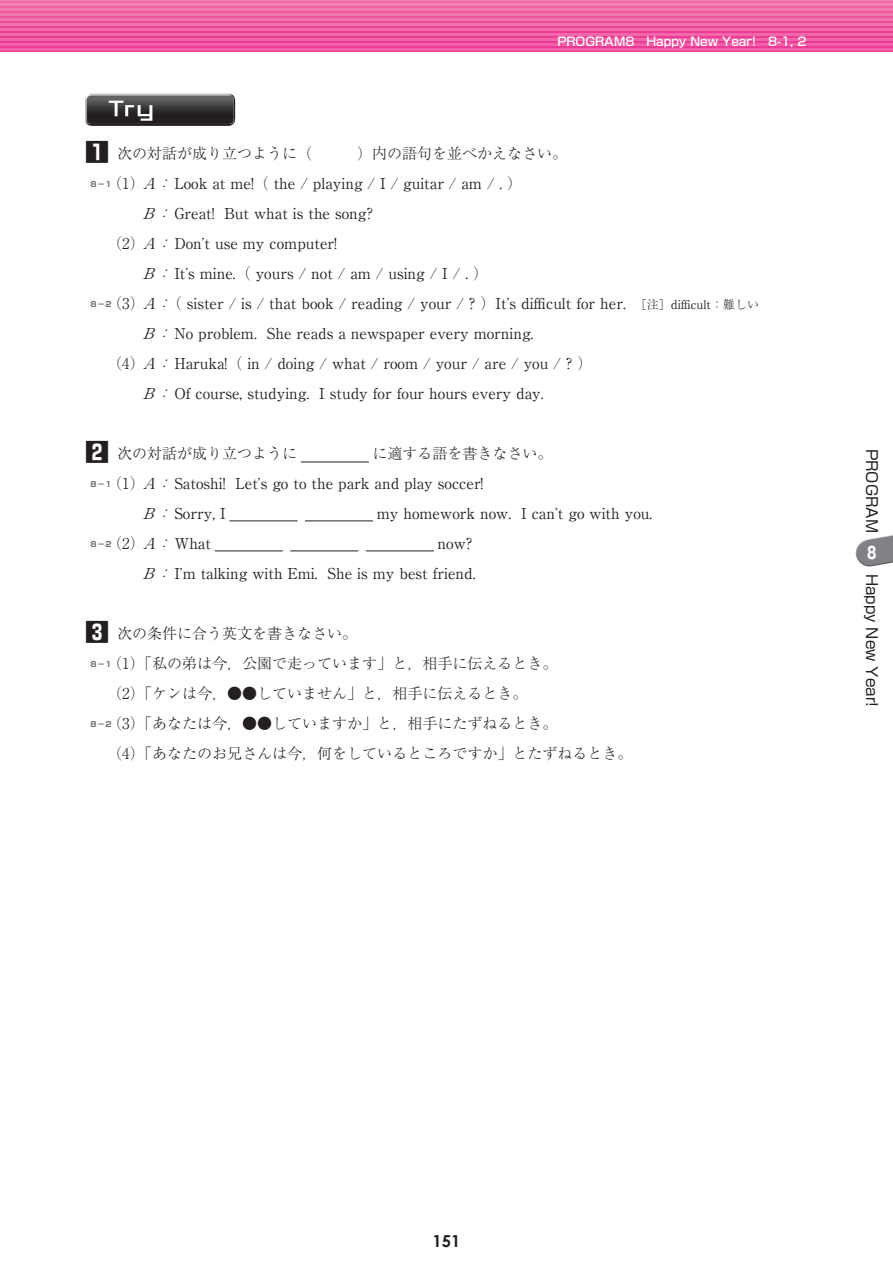
<style>
.page{position:relative;width:893px;height:1263px;background:#fff}
.page>*{position:absolute;margin:0;border:0;box-sizing:border-box;transform-origin:0 0}
.t1{font:700 16.5px "Century Gothic";color:#231f20}
.t2{font:700 16.5px "Gothic MB101 Pr 6";color:#fff;scale:.75 1}
.t3{font:15px/30px "Ryumin Pr 6";color:#231f20;text-align:right}
.t4{font:300 15px/30px "Ryumin Pr 6";color:#231f20}
.t5{font:15px "Shin Go Pr 6";color:#231f20}
.t6{font:500 12px "Shin Go Pro";color:#fff}
.t7{font:700 7.5px "Shin Go Pr 6";color:#6c6d70}
.s1{font-family:"Shin Go Pr 6";font-weight:700;font-size:24px}
.s2{font-weight:300}
.s3{font-style:italic}
.s4{font-weight:300;font-style:italic}
.s5{font-weight:300;font-size:12px}
.s6{font-size:12px}
</style>
<div class="page">
<svg style="left:0;top:0;width:893px;height:52px;background:#ee55a0"></svg>
<hr style="left:1px;top:0;width:892px;height:1px;background:#f284b4">
<hr style="left:1px;top:4px;width:892px;height:2px;background:#f181b2">
<hr style="left:1px;top:9px;width:892px;height:2px;background:#f17cb0">
<hr style="left:1px;top:14px;width:892px;height:2px;background:#f178ae">
<hr style="left:1px;top:19px;width:892px;height:2px;background:#f174ad">
<hr style="left:1px;top:24px;width:892px;height:2px;background:#f16fab">
<hr style="left:1px;top:29px;width:892px;height:2px;background:#f16ca9">
<hr style="left:1px;top:34px;width:892px;height:2px;background:#f168a8">
<hr style="left:1px;top:39px;width:892px;height:2px;background:#f064a6">
<hr style="left:1px;top:44px;width:892px;height:2px;background:#f060a4">
<hr style="left:1px;top:49px;width:892px;height:2px;background:#ef5ca3">
<svg style="left:85px;top:94px;width:150px;height:32px;background:#4d4c4d"></svg>
<svg style="left:855px;top:534px;width:38px;height:33px"></svg>
<hr style="left:301px;top:462px;width:68px;height:1px;background:#231f20">
<hr style="left:229px;top:521px;width:68px;height:1px;background:#231f20">
<hr style="left:305px;top:521px;width:68px;height:1px;background:#231f20">
<hr style="left:215px;top:551px;width:68px;height:1px;background:#231f20">
<hr style="left:290px;top:551px;width:68px;height:1px;background:#231f20">
<hr style="left:366px;top:551px;width:68px;height:1px;background:#231f20">
<p class="t6" style="left:557px;top:31px;width:251px">PROGRAM8　Happy New Year!　8-1, 2</p>
<p class="t4" style="left:85px;top:138px;width:483px"><span class="s1">1</span> 次の対話が成り立つように（　　　）内の語句を並べかえなさい。</p>
<p class="t3" style="left:107px;top:168px;width:416px"><span class="s2">（1）</span><span class="s3">A</span><span class="s4">：</span>Look at me!<span class="s2">（</span> the / playing / I / guitar / am / . <span class="s2">）</span></p>
<p class="t3" style="left:143px;top:198px;width:232px"><span class="s3">B</span><span class="s4">：</span>Great! But what is the song?</p>
<p class="t3" style="left:107px;top:228px;width:231px"><span class="s2">（2）</span><span class="s3">A</span><span class="s4">：</span>Don<span class="s2">ʼ</span>t use my computer!</p>
<p class="t3" style="left:143px;top:258px;width:347px"><span class="s3">B</span><span class="s4">：</span>It<span class="s2">ʼ</span>s mine.<span class="s2">（</span> yours / not / am / using / I / . <span class="s2">）</span></p>
<p class="t3" style="left:107px;top:288px;width:653px"><span class="s2">（3）</span><span class="s3">A</span><span class="s4">：</span><span class="s2">（</span> sister / is / that book / reading / your / ? <span class="s2">）</span>It<span class="s2">ʼ</span>s difficult for her. <span class="s5">［注］</span><span class="s6">difficult</span><span class="s5">：難しい</span></p>
<p class="t3" style="left:143px;top:318px;width:392px"><span class="s3">B</span><span class="s4">：</span>No problem. She reads a newspaper every morning.</p>
<p class="t3" style="left:107px;top:348px;width:487px"><span class="s2">（4）</span><span class="s3">A</span><span class="s4">：</span>Haruka!<span class="s2">（</span> in / doing / what / room / your / are / you / ? <span class="s2">）</span></p>
<p class="t3" style="left:143px;top:378px;width:402px"><span class="s3">B</span><span class="s4">：</span>Of course, studying. I study for four hours every day.</p>
<p class="t4" style="left:85px;top:438px;width:213px"><span class="s1">2</span> 次の対話が成り立つように</p>
<p class="t4" style="left:373px;top:438px;width:182px">に適する語を書きなさい。</p>
<p class="t3" style="left:107px;top:468px;width:378px"><span class="s2">（1）</span><span class="s3">A</span><span class="s4">：</span>Satoshi! Let<span class="s2">ʼ</span>s go to the park and play soccer!</p>
<p class="t3" style="left:143px;top:498px;width:84px"><span class="s3">B</span><span class="s4">：</span>Sorry, I</p>
<p class="t3" style="left:377px;top:498px;width:277px">my homework now. I can<span class="s2">ʼ</span>t go with you.</p>
<p class="t3" style="left:107px;top:528px;width:105px"><span class="s2">（2）</span><span class="s3">A</span><span class="s4">：</span>What</p>
<p class="t7" style="left:90px;top:178px;width:24px">８−１</p>
<p class="t7" style="left:90px;top:298px;width:24px">８−２</p>
<p class="t7" style="left:90px;top:478px;width:24px">８−１</p>
<p class="t3" style="left:143px;top:528px;width:334px">now?<br><span class="s3">B</span><span class="s4">：</span>I<span class="s2">ʼ</span>m talking with Emi. She is my best friend.</p>
<p class="t4" style="left:107px;top:618px;width:526px;text-indent:-22px"><span class="s1">3</span> 次の条件に合う英文を書きなさい。<br>（1）「私の弟は今，公園で走っています」と，相手に伝えるとき。<br>（2）「ケンは今，●●していません」と，相手に伝えるとき。<br>（3）「あなたは今，●●していますか」と，相手にたずねるとき。<br>（4）「あなたのお兄さんは今，何をしているところですか」とたずねるとき。</p>
<p class="t7" style="left:90px;top:538px;width:24px">８−２</p>
<p class="t7" style="left:90px;top:658px;width:24px">８−１</p>
<p class="t7" style="left:90px;top:718px;width:24px">８−２</p>
<p class="t5" style="left:884px;top:449px;width:86px;rotate:90deg">PROGRAM</p>
<p class="t2" style="left:867px;top:539px;width:14px">8</p>
<p class="t5" style="left:884px;top:574px;width:135px;rotate:90deg">Happy New Year!</p>
<p class="t1" style="left:433px;top:1228px;width:29px">151</p>
</div>
